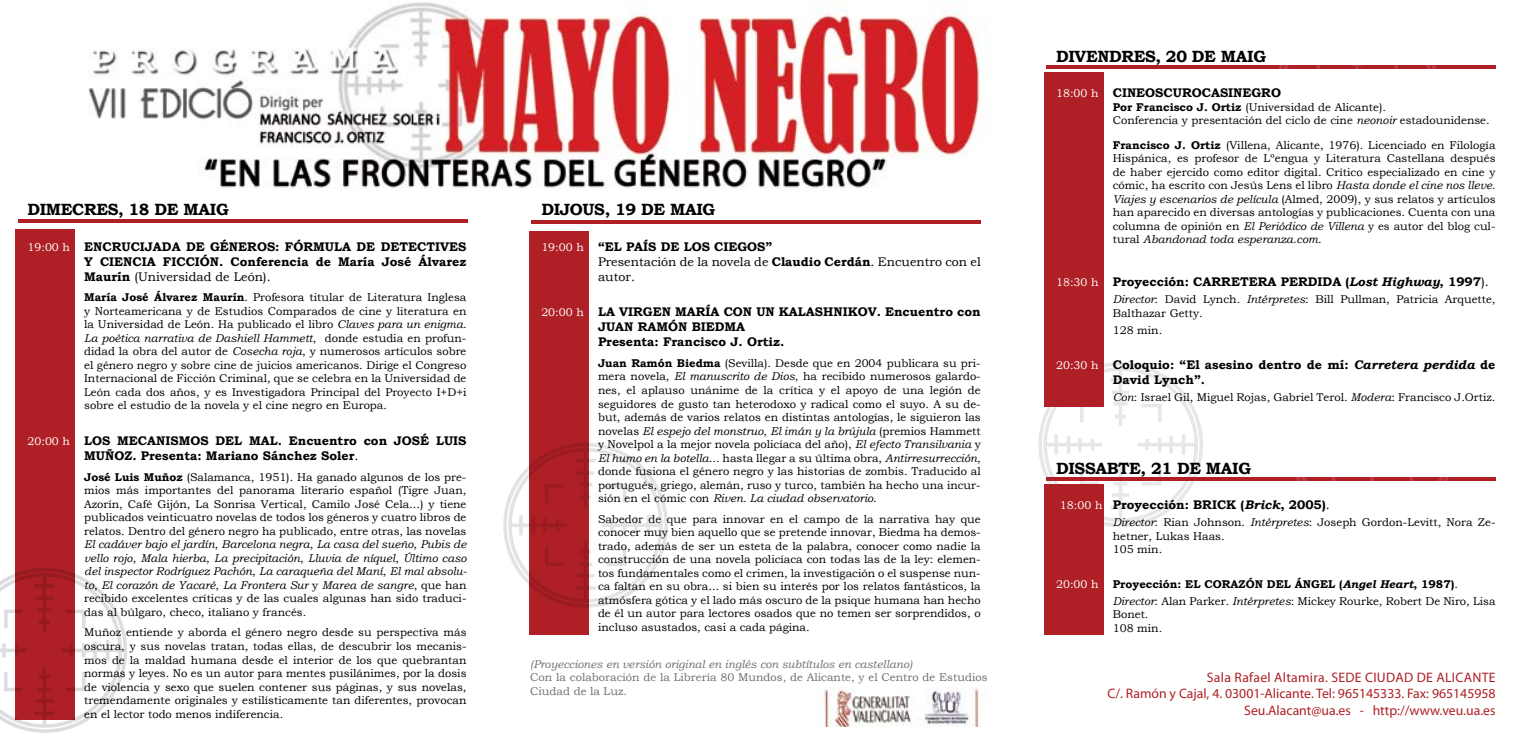
<style>
.page{position:relative;width:1531px;height:745px;background:#fff}
.page>*{position:absolute;margin:0;border:0;box-sizing:border-box;transform-origin:0 0}
.t1{font:700 16.25px "Bookman Old Style";letter-spacing:-.02em;color:#000}
.t2{font:13.75px/16.5px "Myriad Pro";color:#ae2025;text-align:right}
.t3{font:700 12.5px/15px "Bookman Old Style";color:#000}
.t4{font:12.5px/15px "Bookman Old Style";color:#000}
.t5{font:11.25px/13.5px "Bookman Old Style";color:#000;text-align:justify}
.t6{font:11.25px "Bookman Old Style";color:#6d6e71}
.t7{font:italic 11.25px "Bookman Old Style";color:#6d6e71}
.t8{font:11.25px "Bookman Old Style";color:#fff}
.s1{font-weight:400;font-size:11.25px;color:#fff}
.s2{font-weight:400}
.s3{font-weight:700}
.s4{font-style:italic}
.s5{font-size:11.25px;color:#fff}
.s6{font-weight:700;font-style:italic}
</style>
<div class="page">
<div style="left:16px;top:229px;width:59px;height:490px;background:#ae2025"></div>
<div style="left:529px;top:231px;width:59px;height:403px;background:#ae2025"></div>
<svg style="left:503px;top:441px;width:165px;height:167px"></svg>
<svg style="left:1038px;top:362px;width:165px;height:165px"></svg>
<svg style="left:0;top:566px;width:127px;height:167px"></svg>
<hr style="left:18px;top:219px;width:450px;height:4px;background:#ae2025">
<div style="left:1044px;top:484px;width:60px;height:150px;background:#ae2025"></div>
<hr style="left:531px;top:220px;width:450px;height:3px;background:#ae2025">
<hr style="left:1046px;top:477px;width:450px;height:4px;background:#ae2025">
<img style="left:88px;top:1px;width:893px;height:187px">
<svg style="left:1296px;top:477px;width:153px;height:4px"></svg>
<img style="left:824px;top:687px;width:158px;height:39px">
<div style="left:1044px;top:72px;width:60px;height:334px;background:#ae2025"></div>
<hr style="left:1046px;top:65px;width:450px;height:4px;background:#ae2025">
<svg style="left:1278px;top:65px;width:158px;height:4px"></svg>
<h1 class="t1" style="left:27px;top:197px;width:203px">DIMECRES, 18 DE MAIG</h1>
<p class="t3" style="left:84px;top:238px;width:384px;text-align:justify;text-indent:-57px"><span class="s1">19:00 h</span> ENCRUCIJADA DE GÉNEROS: FÓRMULA DE DETECTIVES Y CIENCIA FICCIÓN. Conferencia de María José Álvarez Maurín <span class="s2">(Universidad de León).</span></p>
<p class="t5" style="left:84px;top:290px;width:384px"><span class="s3">María José Álvarez Maurín</span>. Profesora titular de Literatura Inglesa y Norteamericana y de Estudios Comparados de cine y literatura en la Universidad de León. Ha publicado el libro <span class="s4">Claves para un enigma.<br>La poética narrativa de Dashiell Hammett</span>, donde estudia en profun&shy;didad la obra del autor de <span class="s4">Cosecha roja</span>, y numerosos artículos sobre el género negro y sobre cine de juicios americanos. Dirige el Congreso Internacional de Ficción Criminal, que se celebra en la Universidad de León cada dos años, y es Investigadora Principal del Proyecto I+D+i sobre el estudio de la novela y el cine negro en Europa.</p>
<p class="t3" style="left:84px;top:433px;width:384px;text-indent:-57px"><span class="s1">20:00 h</span> LOS MECANISMOS DEL MAL. Encuentro con JOSÉ LUIS<br>MUÑOZ. Presenta: Mariano Sánchez Soler<span class="s2">.</span></p>
<p class="t5" style="left:84px;top:470px;width:384px"><span class="s3">José Luis Muñoz</span> (Salamanca, 1951). Ha ganado algunos de los pre&shy;mios más importantes del panorama literario español (Tigre Juan, Azorín, Café Gijón, La Sonrisa Vertical, Camilo José Cela...) y tiene publicados veinticuatro novelas de todos los géneros y cuatro libros de relatos. Dentro del género negro ha publicado, entre otras, las novelas <span class="s4">El cadáver bajo el jardín</span>, <span class="s4">Barcelona negra</span>, <span class="s4">La casa del sueño</span>, <span class="s4">Pubis de vello rojo</span>, <span class="s4">Mala hierba</span>, <span class="s4">La precipitación</span>, <span class="s4">Lluvia de níquel</span>, <span class="s4">Último caso del inspector Rodríguez Pachón</span>, <span class="s4">La caraqueña del Maní</span>, <span class="s4">El mal absolu&shy;to</span>, <span class="s4">El corazón de Yacaré</span>, <span class="s4">La Frontera Sur</span> y <span class="s4">Marea de sangre</span>, que han recibido excelentes críticas y de las cuales algunas han sido traduci&shy;das al búlgaro, checo, italiano y francés.</p>
<p class="t5" style="left:84px;top:625px;width:384px">Muñoz entiende y aborda el género negro desde su perspectiva más oscura, y sus novelas tratan, todas ellas, de descubrir los mecanis&shy;mos de la maldad humana desde el interior de los que quebrantan normas y leyes. No es un autor para mentes pusilánimes, por la dosis de violencia y sexo que suelen contener sus páginas, y sus novelas, tremendamente originales y estilísticamente tan diferentes, provocan en el lector todo menos indiferencia.</p>
<h1 class="t1" style="left:541px;top:197px;width:175px">DIJOUS, 19 DE MAIG</h1>
<p class="t4" style="left:598px;top:239px;width:384px;text-indent:-57px"><span class="s5">19:00 h</span> <span class="s3">“EL PAÍS DE LOS CIEGOS”<br></span>Presentación de la novela de <span class="s3">Claudio Cerdán</span>. Encuentro con el autor.</p>
<p class="t3" style="left:598px;top:304px;width:384px;text-indent:-57px"><span class="s1">20:00 h</span> LA VIRGEN MARÍA CON UN KALASHNIKOV. Encuentro con<br>JUAN RAMÓN BIEDMA<br>Presenta: Francisco J. Ortiz.</p>
<p class="t5" style="left:598px;top:356px;width:384px"><span class="s3">Juan Ramón Biedma</span> (Sevilla). Desde que en 2004 publicara su pri&shy;mera novela, <span class="s4">El manuscrito de Dios</span>, ha recibido numerosos galardo&shy;nes, el aplauso unánime de la crítica y el apoyo de una legión de seguidores de gusto tan heterodoxo y radical como el suyo. A su de&shy;but, además de varios relatos en distintas antologías, le siguieron las novelas <span class="s4">El espejo del monstruo</span>, <span class="s4">El imán y la brújula</span> (premios Hammett y Novelpol a la mejor novela policíaca del año), <span class="s4">El efecto Transilvania</span> y <span class="s4">El humo en la botella</span>... hasta llegar a su última obra, <span class="s4">Antirresurrección</span>, donde fusiona el género negro y las historias de zombis. Traducido al portugués, griego, alemán, ruso y turco, también ha hecho una incur&shy;sión en el cómic con <span class="s4">Riven. La ciudad observatorio</span>.</p>
<p class="t5" style="left:598px;top:512px;width:384px">Sabedor de que para innovar en el campo de la narrativa hay que conocer muy bien aquello que se pretende innovar, Biedma ha demos&shy;trado, además de ser un esteta de la palabra, conocer como nadie la construcción de una novela policíaca con todas las de la ley: elemen&shy;tos fundamentales como el crimen, la investigación o el suspense nun&shy;ca faltan en su obra... si bien su interés por los relatos fantásticos, la atmósfera gótica y el lado más oscuro de la psique humana han hecho de él un autor para lectores osados que no temen ser sorprendidos, o incluso asustados, casi a cada página.</p>
<h1 class="t1" style="left:1056px;top:44px;width:211px">DIVENDRES, 20 DE MAIG</h1>
<p class="t3" style="left:1056px;top:85px;width:226px"><span class="s1">18:00 h</span> CINEOSCUROCASINEGRO</p>
<p class="t5" style="left:1113px;top:100px;width:378px"><span class="s3">Por Francisco J. Ortiz</span> (Universidad de Alicante).<br>Conferencia y presentación del ciclo de cine <span class="s4">neonoir</span> estadounidense.</p>
<p class="t5" style="left:1113px;top:138px;width:384px"><span class="s3">Francisco J. Ortiz</span> (Villena, Alicante, 1976). Licenciado en Filología Hispánica, es profesor de Lºengua y Literatura Castellana después de haber ejercido como editor digital. Crítico especializado en cine y cómic, ha escrito con Jesús Lens el libro <span class="s4">Hasta donde el cine nos lleve.<br>Viajes y escenarios de película</span> (Almed, 2009), y sus relatos y artículos han aparecido en diversas antologías y publicaciones. Cuenta con una columna de opinión en <span class="s4">El Periódico de Villena</span> y es autor del blog cul&shy;tural <span class="s4">Abandonad toda esperanza.com</span>.</p>
<p class="t3" style="left:1056px;top:274px;width:434px"><span class="s1">18:30 h</span> Proyección: CARRETERA PERDIDA (<span class="s4">Lost Highway</span>, 1997<span class="s2">).</span></p>
<p class="t5" style="left:1113px;top:292px;width:384px"><span class="s4">Director</span>: David Lynch. <span class="s4">Intérpretes</span>: Bill Pullman, Patricia Arquette,<br>Balthazar Getty.</p>
<p class="t5" style="left:1113px;top:323px;width:51px">128 min.</p>
<p class="t3" style="left:1113px;top:357px;width:384px;text-indent:-57px"><span class="s1">20:30 h</span> Coloquio: “El asesino dentro de mí: <span class="s4">Carretera perdida</span> de<br>David Lynch”.</p>
<p class="t5" style="left:1113px;top:390px;width:384px"><span class="s4">Con</span>: Israel Gil, Miguel Rojas, Gabriel Terol. <span class="s4">Modera</span>: Francisco J.Ortiz.</p>
<h1 class="t1" style="left:1056px;top:456px;width:196px">DISSABTE, 21 DE MAIG</h1>
<p class="t3" style="left:1060px;top:497px;width:271px"><span class="s1">18:00 h</span> Proyección: BRICK (<span class="s4">Brick</span>, 2005)<span class="s2">.</span></p>
<p class="t5" style="left:1113px;top:515px;width:384px;text-align:left"><span class="s4">Director</span>: Rian Johnson. <span class="s4">Intérpretes</span>: Joseph Gordon-Levitt, Nora Ze&shy;hetner, Lukas Haas.<br>105 min.</p>
<p class="t8" style="left:1056px;top:576px;width:44px">20:00 h</p>
<p class="t5" style="left:1113px;top:575px;width:384px;line-height:17px"><span class="s3">Proyección: EL CORAZÓN DEL ÁNGEL (</span><span class="s6">Angel Heart</span><span class="s3">, 1987)</span>.<br><span class="s4">Director</span>: Alan Parker. <span class="s4">Intérpretes</span>: Mickey Rourke, Robert De Niro, Lisa</p>
<p class="t5" style="left:1113px;top:607px;width:51px">Bonet.<br>108 min.</p>
<p class="t7" style="left:530px;top:655px;width:384px">(Proyecciones en versión original en inglés con subtítulos en castellano)</p>
<p class="t6" style="left:530px;top:669px;width:459px">Con la colaboración de la Librería 80 Mundos, de Alicante, y el Centro de Estudios</p>
<p class="t2" style="left:1107px;top:668px;width:390px">Sala Rafael Altamira. SEDE CIUDAD DE ALICANTE<br>C/. Ramón y Cajal, 4. 03001-Alicante. Tel: 965145333. Fax: 965145958<br>Seu.Alacant@ua.es - http://www.veu.ua.es</p>
</div>
